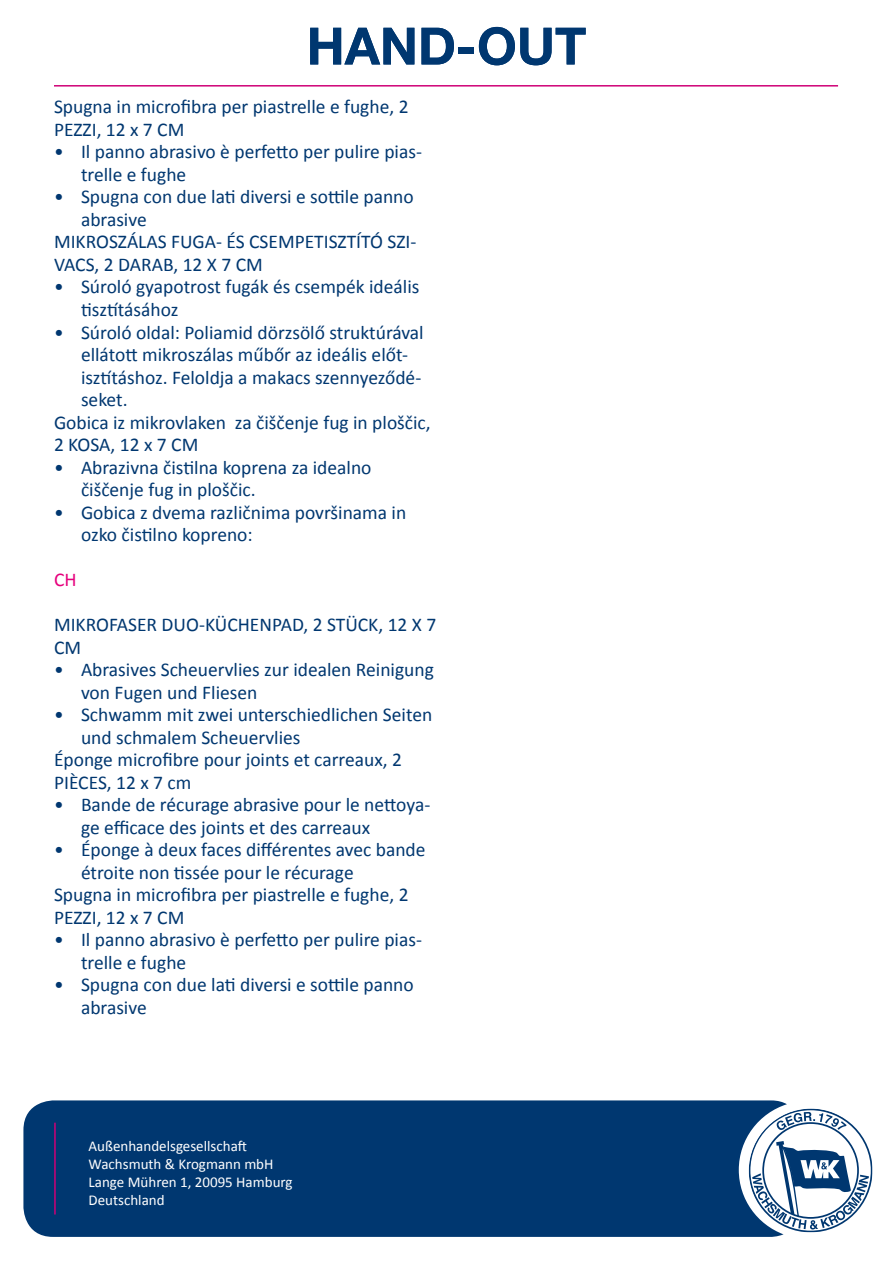
<style>
.page{position:relative;width:893px;height:1263px;background:#fff}
.page>*{position:absolute;margin:0;border:0;box-sizing:border-box;transform-origin:0 0}
.t1{font:700 51.3px "Helvetica Neue LT Std";color:#003770}
.t2{font:19.5px/22.5px "Calibri";color:#003770}
.t3{font:19.5px "Calibri";color:#e6007d}
.t4{font:15px/18px "Calibri";color:#fff}
</style>
<div class="page">
<div style="left:23px;top:1100px;width:764px;height:137px;background:#003770"></div>
<hr style="left:54px;top:85px;width:784px;height:2px;background:#cf0076">
<hr style="left:54px;top:1123px;width:2px;height:91px;background:#cf0076">
<svg style="left:749px;top:1108px;width:123px;height:124px"></svg>
<h1 class="t1" style="left:307px;top:14px;width:281px">HAND-OUT</h1>
<p class="t2" style="left:54px;top:95px;width:356px">Spugna in microfibra per piastrelle e fughe, 2<br>PEZZI, 12 x 7 CM</p>
<p class="t2" style="left:81px;top:140px;width:342px;text-indent:-27px">• Il panno abrasivo è perfetto per pulire pias&shy;trelle e fughe</p>
<p class="t2" style="left:54px;top:185px;width:361px">• Spugna con due lati diversi e sottile panno</p>
<p class="t2" style="left:81px;top:208px;width:67px">abrasive</p>
<p class="t2" style="left:54px;top:230px;width:364px">MIKROSZÁLAS FUGA- ÉS CSEMPETISZTÍTÓ SZI-</p>
<p class="t2" style="left:54px;top:253px;width:210px">VACS, 2 DARAB, 12 X 7 CM</p>
<p class="t2" style="left:81px;top:275px;width:340px;text-indent:-27px">• Súroló gyapotrost fugák és csempék ideális tisztításához</p>
<p class="t2" style="left:54px;top:320px;width:371px">• Súroló oldal: Poliamid dörzsölő struktúrával</p>
<p class="t2" style="left:81px;top:343px;width:329px">ellátott mikroszálas műbőr az ideális előt-</p>
<p class="t2" style="left:81px;top:365px;width:342px">isztításhoz. Feloldja a makacs szennyeződé-</p>
<p class="t2" style="left:81px;top:388px;width:48px">seket.</p>
<p class="t2" style="left:54px;top:410px;width:378px">Gobica iz mikrovlaken za čiščenje fug in ploščic,</p>
<p class="t2" style="left:54px;top:433px;width:146px">2 KOSA, 12 x 7 CM</p>
<p class="t2" style="left:81px;top:455px;width:292px;text-indent:-27px">• Abrazivna čistilna koprena za idealno čiščenje fug in ploščic.</p>
<p class="t2" style="left:81px;top:500px;width:327px;text-indent:-27px">• Gobica z dvema različnima površinama in ozko čistilno kopreno:</p>
<p class="t3" style="left:54px;top:566px;width:24px">CH</p>
<p class="t2" style="left:54px;top:613px;width:384px">MIKROFASER DUO-KÜCHENPAD, 2 STÜCK, 12 X 7<br>CM</p>
<p class="t2" style="left:81px;top:658px;width:354px;text-indent:-27px">• Abrasives Scheuervlies zur idealen Reinigung von Fugen und Fliesen</p>
<p class="t2" style="left:54px;top:703px;width:380px">• Schwamm mit zwei unterschiedlichen Seiten</p>
<p class="t2" style="left:81px;top:725px;width:221px">und schmalem Scheuervlies</p>
<p class="t2" style="left:54px;top:748px;width:349px">Éponge microfibre pour joints et carreaux, 2</p>
<p class="t2" style="left:54px;top:770px;width:139px">PIÈCES, 12 x 7 cm</p>
<p class="t2" style="left:81px;top:793px;width:351px;text-indent:-27px">• Bande de récurage abrasive pour le nettoya&shy;ge efficace des joints et des carreaux</p>
<p class="t2" style="left:54px;top:838px;width:373px">• Éponge à deux faces différentes avec bande</p>
<p class="t2" style="left:81px;top:860px;width:274px">étroite non tissée pour le récurage</p>
<p class="t2" style="left:54px;top:883px;width:356px">Spugna in microfibra per piastrelle e fughe, 2</p>
<p class="t2" style="left:54px;top:905px;width:132px">PEZZI, 12 x 7 CM</p>
<p class="t2" style="left:81px;top:928px;width:342px;text-indent:-27px">• Il panno abrasivo è perfetto per pulire pias&shy;trelle e fughe</p>
<p class="t2" style="left:81px;top:973px;width:334px;text-indent:-27px">• Spugna con due lati diversi e sottile panno abrasive</p>
<p class="t4" style="left:89px;top:1137px;width:206px">Außenhandelsgesellschaft<br>Wachsmuth &amp; Krogmann mbH<br>Lange Mühren 1, 20095 Hamburg<br>Deutschland</p>
</div>
